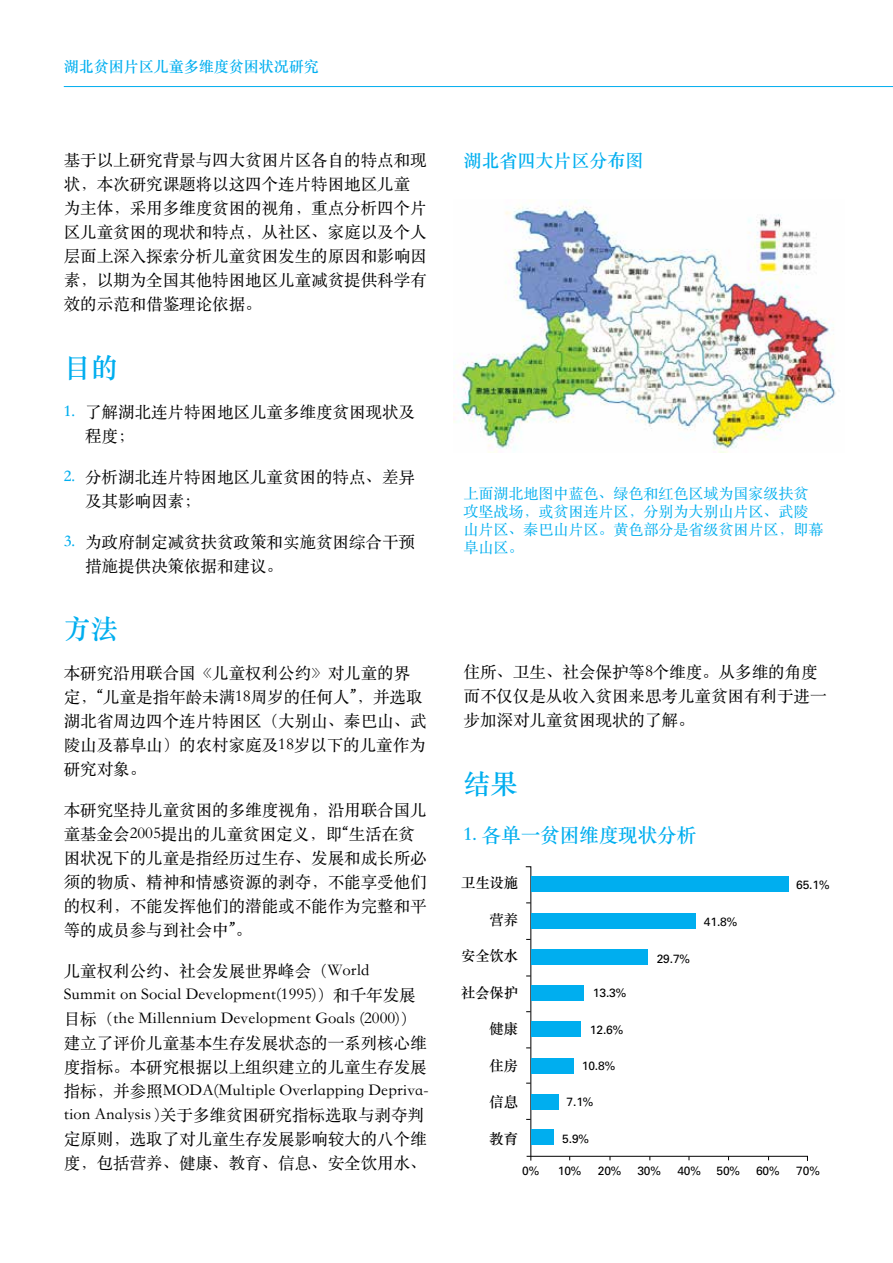
<style>
.page{position:relative;width:893px;height:1263px;background:#fff}
.page>*{position:absolute;margin:0;border:0;box-sizing:border-box;transform-origin:0 0}
.t1{font:27px "ST Songti SC Bold";color:#00aeef}
.t2{font:19.5px "ST Songti SC Bold";color:#00aeef}
.t3{font:18px "ST Songti SC Bold";color:#00aeef}
.t4{font:16.5px/24px "ST Songti SC Regular";color:#000}
.t5{font:15px/18px "ST Songti SC Regular";color:#00aeef}
.t6{font:15px "ST Songti SC Bold";color:#00aeef}
.t7{font:14.25px "ST Songti SC Bold";color:#000}
.t8{font:12px "Univers";letter-spacing:-.01em;color:#000}
.s1{font-family:"ST Songti SC Bold";color:#00aeef}
</style>
<div class="page">
<hr style="left:64px;top:86px;width:829px;height:1px;background:#00aeef">
<img style="left:453px;top:200px;width:383px;height:252px">
<svg style="left:525px;top:866px;width:283px;height:295px"></svg>
<div style="left:531px;top:876px;width:257px;height:16px;background:#00aeef"></div>
<div style="left:531px;top:913px;width:165px;height:16px;background:#00aeef"></div>
<div style="left:531px;top:950px;width:117px;height:15px;background:#00aeef"></div>
<div style="left:531px;top:985px;width:53px;height:16px;background:#00aeef"></div>
<div style="left:531px;top:1021px;width:50px;height:16px;background:#00aeef"></div>
<div style="left:531px;top:1058px;width:42px;height:15px;background:#00aeef"></div>
<div style="left:531px;top:1094px;width:28px;height:15px;background:#00aeef"></div>
<div style="left:531px;top:1129px;width:23px;height:16px;background:#00aeef"></div>
<p class="t6" style="left:64px;top:57px;width:256px">湖北贫困片区儿童多维度贫困状况研究</p>
<p class="t4" style="left:64px;top:147px;width:365px">基于以上研究背景与四大贫困片区各自的特点和现状，本次研究课题将以这四个连片特困地区儿童为主体，采用多维度贫困的视角，重点分析四个片区儿童贫困的现状和特点，从社区、家庭以及个人层面上深入探索分析儿童贫困发生的原因和影响因素，以期为全国其他特困地区儿童减贫提供科学有效的示范和借鉴理论依据。</p>
<h1 class="t1" style="left:64px;top:350px;width:55px">目的</h1>
<p class="t4" style="left:85px;top:399px;width:331px;text-indent:-21px"><span class="s1">1.</span> 了解湖北连片特困地区儿童多维度贫困现状及程度；</p>
<p class="t4" style="left:85px;top:464px;width:331px;text-indent:-21px"><span class="s1">2.</span> 分析湖北连片特困地区儿童贫困的特点、差异及其影响因素；</p>
<p class="t4" style="left:85px;top:529px;width:331px;text-indent:-21px"><span class="s1">3.</span> 为政府制定减贫扶贫政策和实施贫困综合干预措施提供决策依据和建议。</p>
<h1 class="t1" style="left:64px;top:612px;width:55px">方法</h1>
<p class="t4" style="left:64px;top:660px;width:365px">本研究沿用联合国《儿童权利公约》对儿童的界定，“儿童是指年龄未满18周岁的任何人”，并选取湖北省周边四个连片特困区（大别山、秦巴山、武陵山及幕阜山）的农村家庭及18岁以下的儿童作为研究对象。</p>
<p class="t4" style="left:64px;top:797px;width:365px">本研究坚持儿童贫困的多维度视角，沿用联合国儿童基金会2005提出的儿童贫困定义，即“生活在贫困状况下的儿童是指经历过生存、发展和成长所必须的物质、精神和情感资源的剥夺，不能享受他们的权利，不能发挥他们的潜能或不能作为完整和平等的成员参与到社会中”。</p>
<p class="t4" style="left:64px;top:958px;width:366px">儿童权利公约、社会发展世界峰会（World<br>Summit on Social Development(1995)）和千年发展目标（the Millennium Development Goals (2000)）建立了评价儿童基本生存发展状态的一系列核心维度指标。本研究根据以上组织建立的儿童生存发展指标，并参照MODA(Multiple Overlapping Depriva&shy;tion Analysis )关于多维贫困研究指标选取与剥夺判定原则，选取了对儿童生存发展影响较大的八个维度，包括营养、健康、教育、信息、安全饮用水、</p>
<p class="t3" style="left:463px;top:149px;width:181px">湖北省四大片区分布图</p>
<p class="t5" style="left:463px;top:483px;width:362px">上面湖北地图中蓝色、绿色和红色区域为国家级扶贫攻坚战场，或贫困连片区，分别为大别山片区、武陵山片区、秦巴山片区。黄色部分是省级贫困片区，即幕阜山区。</p>
<p class="t4" style="left:463px;top:659px;width:364px">住所、卫生、社会保护等8个维度。从多维的角度而不仅仅是从收入贫困来思考儿童贫困有利于进一步加深对儿童贫困现状的了解。</p>
<h1 class="t1" style="left:463px;top:766px;width:55px">结果</h1>
<p class="t2" style="left:463px;top:823px;width:234px">1. 各单一贫困维度现状分析</p>
<p class="t7" style="left:461px;top:874px;width:58px">卫生设施</p>
<p class="t7" style="left:490px;top:910px;width:30px">营养</p>
<p class="t7" style="left:461px;top:947px;width:58px">安全饮水</p>
<p class="t7" style="left:461px;top:983px;width:58px">社会保护</p>
<p class="t7" style="left:490px;top:1020px;width:30px">健康</p>
<p class="t7" style="left:490px;top:1056px;width:30px">住房</p>
<p class="t7" style="left:490px;top:1093px;width:30px">信息</p>
<p class="t7" style="left:490px;top:1129px;width:30px">教育</p>
<p class="t8" style="left:593px;top:986px;width:35px">13.3%</p>
<p class="t8" style="left:590px;top:1022px;width:35px">12.6%</p>
<p class="t8" style="left:582px;top:1059px;width:35px">10.8%</p>
<p class="t8" style="left:567px;top:1094px;width:28px">7.1%</p>
<p class="t8" style="left:562px;top:1131px;width:28px">5.9%</p>
<p class="t8" style="left:657px;top:951px;width:35px">29.7%</p>
<p class="t8" style="left:704px;top:914px;width:35px">41.8%</p>
<p class="t8" style="left:796px;top:877px;width:35px">65.1%</p>
<p class="t8" style="left:522px;top:1163px;width:19px">0%</p>
<p class="t8" style="left:558px;top:1163px;width:25px">10%</p>
<p class="t8" style="left:598px;top:1163px;width:25px">20%</p>
<p class="t8" style="left:637px;top:1163px;width:25px">30%</p>
<p class="t8" style="left:677px;top:1163px;width:25px">40%</p>
<p class="t8" style="left:716px;top:1163px;width:25px">50%</p>
<p class="t8" style="left:756px;top:1163px;width:25px">60%</p>
<p class="t8" style="left:796px;top:1163px;width:25px">70%</p>
</div>
